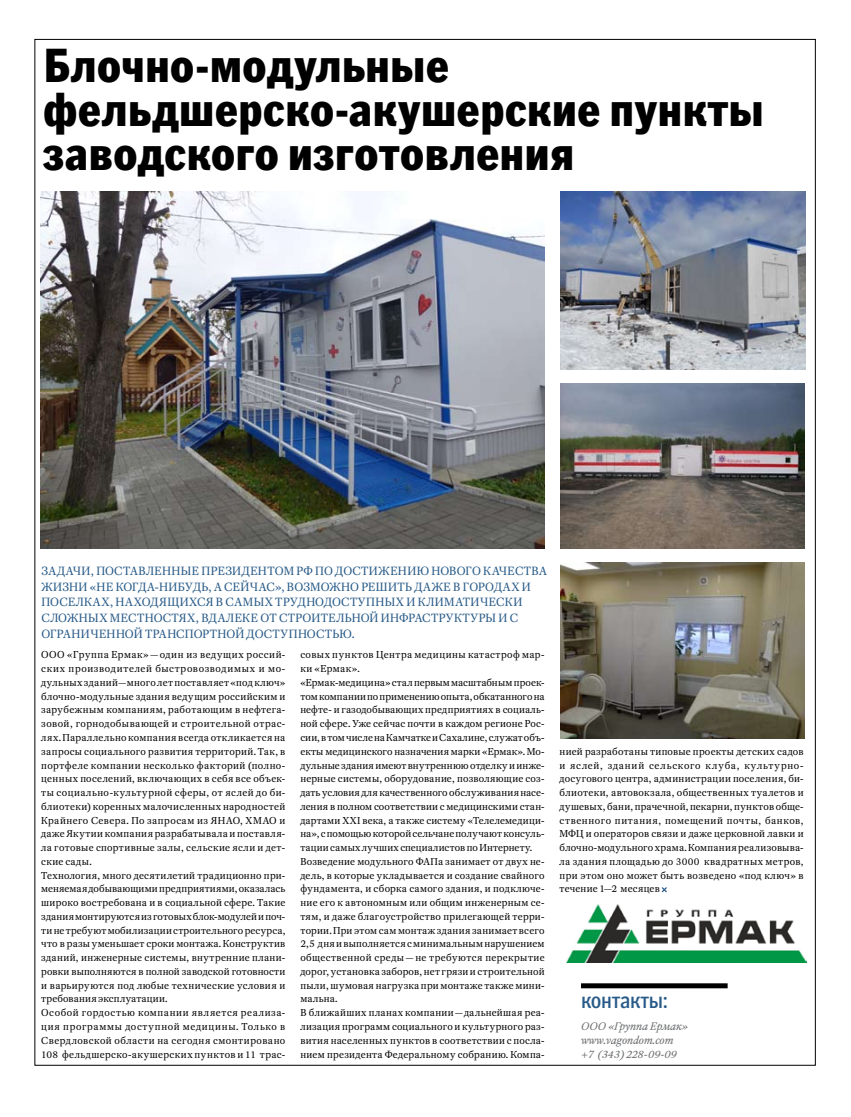
<style>
.page{position:relative;width:851px;height:1117px;background:#fff}
.page>*{position:absolute;margin:0;border:0;box-sizing:border-box;transform-origin:0 0}
.t1{font:700 condensed 47.5px/43.8px "Russ News Sans";color:#000}
.t2{font:condensed 22.5px "Russ News Sans";letter-spacing:-.015em;color:#275a88}
.t3{font:11.88px "Russ News Serif";letter-spacing:.2em;color:#275a88}
.t4{font:11.88px "Russ News Serif";letter-spacing:.25em;color:#275a88}
.t5{font:italic 10.88px/13.8px "Russ News Serif";letter-spacing:.01em;color:#6d6f71}
.t6{font:10px/13.8px "Russ News Serif";letter-spacing:.03em;color:#000}
</style>
<div class="page">
<svg style="left:661px;top:887px;width:6px;height:6px"></svg>
<img style="left:41px;top:192px;width:503px;height:356px">
<img style="left:566px;top:904px;width:240px;height:58px">
<div style="left:581px;top:983px;width:146px;height:5px;background:#000"></div>
<img style="left:560px;top:192px;width:245px;height:177px">
<img style="left:560px;top:383px;width:244px;height:165px">
<img style="left:560px;top:562px;width:244px;height:176px">
<h1 class="t1" style="left:43px;top:45px;width:722px">Блочно-модульные фельдшерско-акушерские пункты заводского изготовления</h1>
<p class="t3" style="left:41px;top:564px;width:64px">Задачи, постав</p>
<p class="t3" style="left:146px;top:564px;width:18px">ленн</p>
<p class="t3" style="left:181px;top:564px;width:39px">ые Прези</p>
<p class="t3" style="left:242px;top:564px;width:19px">дентом</p>
<p class="t3" style="left:296px;top:564px;width:57px">РФ по дости</p>
<p class="t3" style="left:378px;top:564px;width:22px">жени</p>
<p class="t3" style="left:416px;top:564px;width:24px">ю нового</p>
<p class="t3" style="left:483px;top:564px;width:33px">качества</p>
<p class="t3" style="left:41px;top:579px;width:22px">жизни</p>
<p class="t3" style="left:90px;top:579px;width:35px">«не ког</p>
<p class="t3" style="left:138px;top:579px;width:158px">да-нибудь, а сейчас», возмо</p>
<p class="t4" style="left:329px;top:579px;width:142px">жно решить дажевгоро</p>
<p class="t3" style="left:494px;top:579px;width:36px">дах и</p>
<p class="t3" style="left:41px;top:595px;width:10px">посе</p>
<p class="t3" style="left:76px;top:595px;width:18px">лках</p>
<p class="t3" style="left:110px;top:595px;width:16px">, нахо</p>
<p class="t3" style="left:150px;top:595px;width:39px">дящихся</p>
<p class="t3" style="left:216px;top:595px;width:20px">в сам</p>
<p class="t3" style="left:254px;top:595px;width:30px">ых тру</p>
<p class="t3" style="left:298px;top:595px;width:44px">днодоступн</p>
<p class="t3" style="left:385px;top:595px;width:60px">ых и климати</p>
<p class="t3" style="left:480px;top:595px;width:18px">чески</p>
<p class="t3" style="left:41px;top:610px;width:78px">сложных местностях</p>
<p class="t3" style="left:196px;top:610px;width:48px">, вдалеке</p>
<p class="t3" style="left:260px;top:610px;width:28px">от строите</p>
<p class="t3" style="left:336px;top:610px;width:54px">льной инфраструктур</p>
<p class="t3" style="left:485px;top:610px;width:31px">ы и с</p>
<p class="t3" style="left:41px;top:626px;width:9px">ограни</p>
<p class="t3" style="left:90px;top:626px;width:19px">ченно</p>
<p class="t3" style="left:134px;top:626px;width:21px">й транспортно</p>
<p class="t3" style="left:235px;top:626px;width:29px">й доступност</p>
<p class="t3" style="left:332px;top:626px;width:23px">ью.</p>
<p class="t6" style="left:41px;top:648px;width:245px">ООО «Группа Ермак» — один из ведущих россий&shy;ских производителей быстровозводимых и мо&shy;дульных зданий — много лет поставляет «под ключ» блочно-модульные здания ведущим российским и зарубежным компаниям, работающим в нефтега&shy;зовой, горнодобывающей и строительной отрас&shy;лях. Параллельно компания всегда откликается на запросы социального развития территорий. Так, в портфеле компании несколько факторий (полно&shy;ценных поселений, включающих в себя все объек&shy;ты социально-культурной сферы, от яслей до би&shy;блиотеки) коренных малочисленных народностей Крайнего Севера. По запросам из ЯНАО, ХМАО и даже Якутии компания разрабатывала и поставля&shy;ла готовые спортивные залы, сельские ясли и дет&shy;ские сады.<br>Технология, много десятилетий традиционно при&shy;меняемая добывающими предприятиями, оказалась широко востребована и в социальной сфере. Такие здания монтируются из готовых блок-модулей и поч&shy;ти не требуют мобилизации строительного ресурса, что в разы уменьшает сроки монтажа. Конструктив зданий, инженерные системы, внутренние плани&shy;ровки выполняются в полной заводской готовности и варьируются под любые технические условия и требования эксплуатации.<br>Особой гордостью компании является реализа&shy;ция программы доступной медицины. Только в Свердловской области на сегодня смонтировано 108 фельдшерско-акушерских пунктов и 11 трас-</p>
<p class="t6" style="left:300px;top:648px;width:245px">совых пунктов Центра медицины катастроф мар&shy;ки «Ермак».<br>«Ермак-медицина» стал первым масштабным проек&shy;том компании по применению опыта, обкатанного на нефте- и газодобывающих предприятиях в социаль&shy;ной сфере. Уже сейчас почти в каждом регионе Рос&shy;сии, в том числе на Камчатке и Сахалине, служат объ&shy;екты медицинского назначения марки «Ермак». Мо&shy;дульные здания имеют внутреннюю отделку и инже&shy;нерные системы, оборудование, позволяющие соз&shy;дать условия для качественного обслуживания насе&shy;ления в полном соответствии с медицинскими стан&shy;дартами XXI века, а также систему «Телелемедици&shy;на», с помощью которой сельчане получают консуль&shy;тации самых лучших специалистов по Интернету.<br>Возведение модульного ФАПа занимает от двух не&shy;дель, в которые укладывается и создание свайного фундамента, и сборка самого здания, и подключе&shy;ние его к автономным или общим инженерным се&shy;тям, и даже благоустройство прилегающей терри&shy;тории. При этом сам монтаж здания занимает всего 2,5 дня и выполняется с минимальным нарушением общественной среды — не требуются перекрытие дорог, установка заборов, нет грязи и строительной пыли, шумовая нагрузка при монтаже также мини&shy;мальна.<br>В ближайших планах компании — дальнейшая реа&shy;лизация программ социального и культурного раз&shy;вития населенных пунктов в соответствии с посла&shy;нием президента Федеральному собранию. Компа-</p>
<p class="t6" style="left:559px;top:744px;width:245px;text-align:justify">нией разработаны типовые проекты детских садов и яслей, зданий сельского клуба, культурно&shy;досугового центра, администрации поселения, би&shy;блиотеки, автовокзала, общественных туалетов и душевых, бани, прачечной, пекарни, пунктов обще&shy;ственного питания, помещений почты, банков, МФЦ и операторов связи и даже церковной лавки и блочно-модульного храма. Компания реализовыва&shy;ла здания площадью до 3000 квадратных метров, при этом оно может быть возведено «под ключ» в течение 1—2 месяцев</p>
<h2 class="t2" style="left:581px;top:988px;width:88px">контакты:</h2>
<p class="t5" style="left:581px;top:1019px;width:108px">ООО «Группа Ермак» www.vagondom.com +7 (343) 228-09-09</p>
</div>
